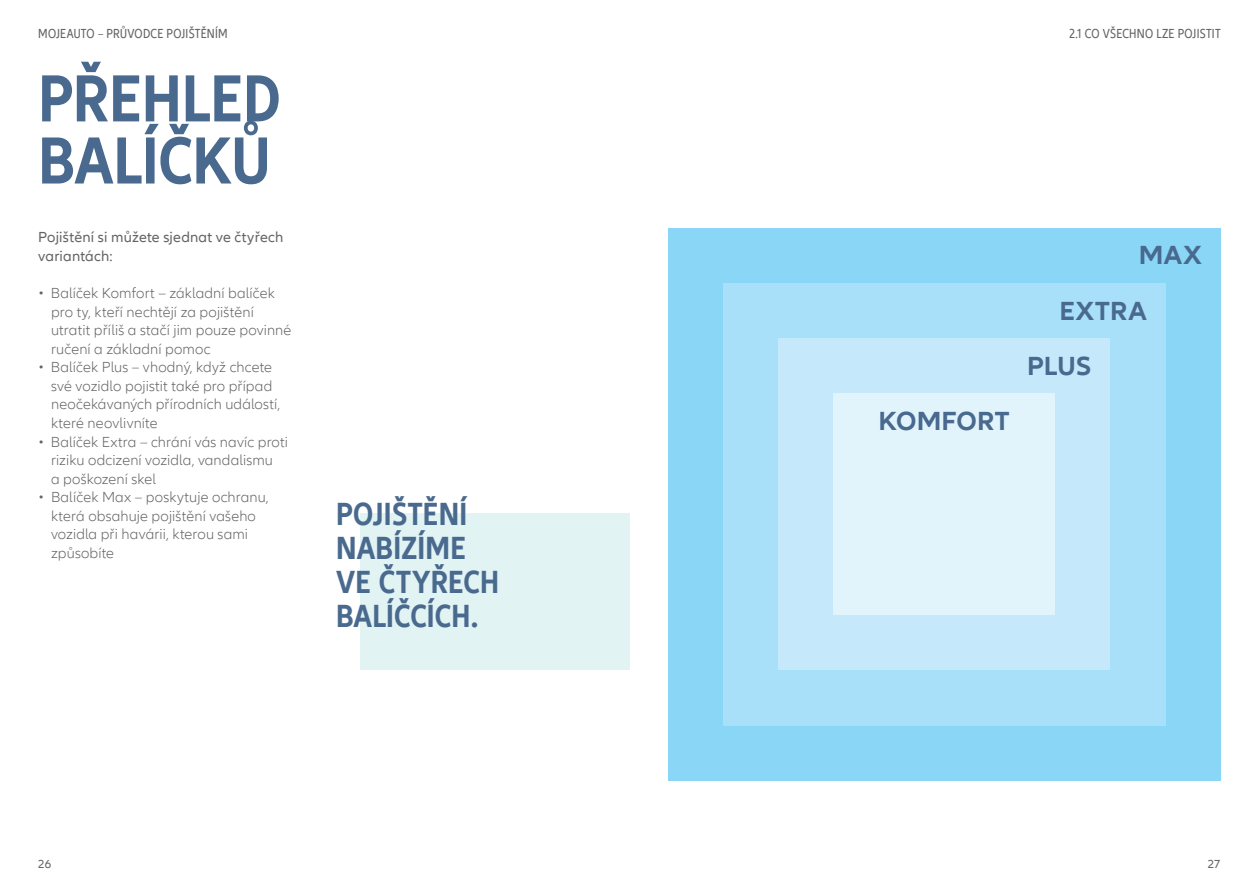
<style>
.page{position:relative;width:1259px;height:893px;background:#fff}
.page>*{position:absolute;margin:0;border:0;box-sizing:border-box;transform-origin:0 0}
.t1{font:700 condensed 69px/62.1px "Allianz Neo";color:#496a8e}
.t2{font:700 condensed 33px/33.8px "Allianz Neo";letter-spacing:.005em;color:#496a8e}
.t3{font:700 27px "Allianz Neo";letter-spacing:.01em;color:#496a8e}
.t4{font:300 15px/18.6px "Allianz Neo";letter-spacing:.01em;color:#636366}
.t5{font:15px/18.6px "Allianz Neo";letter-spacing:.01em;color:#636366}
.t6{font:condensed 13.5px "Allianz Neo";letter-spacing:.015em;color:#636366}
.t7{font:12px "Allianz Neo";color:#636366}
</style>
<div class="page">
<div style="left:668px;top:228px;width:552px;height:552px;background:#89d6f7"></div>
<div style="left:723px;top:283px;width:442px;height:442px;background:#a9e0f9"></div>
<div style="left:778px;top:338px;width:332px;height:332px;background:#c5e9fa"></div>
<div style="left:833px;top:394px;width:221px;height:221px;background:#e1f4fc"></div>
<div style="left:360px;top:513px;width:269px;height:156px;background:#e2f3f4"></div>
<p class="t6" style="left:38px;top:26px;width:191px">MOJEAUTO – PRŮVODCE POJIŠTĚNÍM</p>
<p class="t6" style="left:1069px;top:26px;width:153px">2.1 CO VŠECHNO LZE POJISTIT</p>
<h1 class="t1" style="left:38px;top:69px;width:244px">PŘEHLED<br>BALÍČKŮ</h1>
<p class="t5" style="left:38px;top:228px;width:247px">Pojištění si můžete sjednat ve čtyřech variantách:</p>
<p class="t4" style="left:51px;top:284px;width:242px;text-indent:-13px">• Balíček Komfort – základní balíček pro ty, kteří nechtějí za pojištění utratit příliš a stačí jim pouze povinné ručení a základní pomoc</p>
<p class="t4" style="left:51px;top:358px;width:231px;text-indent:-13px">• Balíček Plus – vhodný, když chcete své vozidlo pojistit také pro případ neočekávaných přírodních událostí, které neovlivníte</p>
<p class="t4" style="left:51px;top:433px;width:238px;text-indent:-13px">• Balíček Extra – chrání vás navíc proti riziku odcizení vozidla, vandalismu<br>a poškození skel</p>
<p class="t4" style="left:51px;top:488px;width:219px;text-indent:-13px">• Balíček Max – poskytuje ochranu, která obsahuje pojištění vašeho vozidla při havárii, kterou sami způsobíte</p>
<h2 class="t2" style="left:336px;top:498px;width:165px">POJIŠTĚNÍ<br>NABÍZÍME<br>VE ČTYŘECH<br>BALÍČCÍCH.</h2>
<h3 class="t3" style="left:878px;top:405px;width:133px">KOMFORT</h3>
<h3 class="t3" style="left:1138px;top:240px;width:65px">MAX</h3>
<h3 class="t3" style="left:1059px;top:295px;width:89px">EXTRA</h3>
<h3 class="t3" style="left:1027px;top:350px;width:66px">PLUS</h3>
<p class="t7" style="left:38px;top:857px;width:14px">26</p>
<p class="t7" style="left:1208px;top:857px;width:14px">27</p>
</div>
